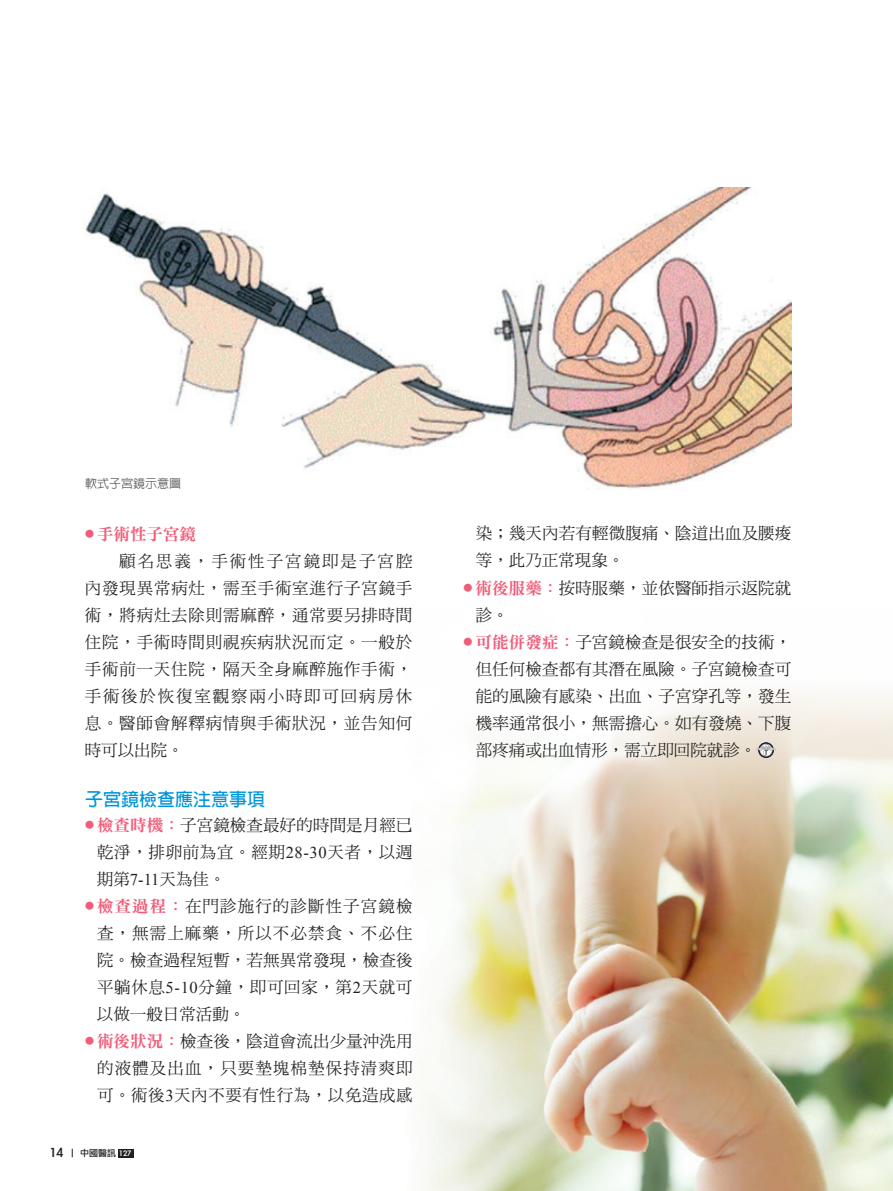
<style>
.page{position:relative;width:893px;height:1191px;background:#fff}
.page>*{position:absolute;margin:0;border:0;box-sizing:border-box;transform-origin:0 0}
.t1{font:700 18px "Lin Gothic";color:#0095d9}
.t2{font:16.5px/27px "DF Ming Std W5";letter-spacing:.005em;color:#231f20;text-align:justify}
.t3{font:16.5px "DF Ming Std W9";color:#f05c79}
.t4{font:500 12px "Lin Gothic";color:#57585a}
.t5{font:9px "Li Gothic Med";color:#231f20}
.s1{font-family:"DF Ming Std W9";color:#f05c79}
.s2{color:#f05c79}
.s3{font-family:"Times New Roman"}
.s4{font-size:15px}
.s5{color:#fff}
</style>
<div class="page">
<img style="left:423px;top:692px;width:470px;height:499px">
<img style="left:85px;top:187px;width:706px;height:302px">
<svg style="left:758px;top:742px;width:16px;height:16px"></svg>
<svg style="left:756px;top:744px;width:20px;height:12px"></svg>
<div style="left:118px;top:1148px;width:15px;height:9px;background:#231f20"></div>
<p class="t4" style="left:85px;top:477px;width:97px">軟式子宮鏡示意圖</p>
<p class="t3" style="left:85px;top:524px;width:112px"><sup>●</sup> 手術性子宮鏡</p>
<p class="t2" style="left:85px;top:547px;width:329px;text-indent:34px">顧名思義，手術性子宮鏡即是子宮腔內發現異常病灶，需至手術室進行子宮鏡手術，將病灶去除則需麻醉，通常要另排時間住院，手術時間則視疾病狀況而定。一般於手術前一天住院，隔天全身麻醉施作手術，手術後於恢復室觀察兩小時即可回病房休息。醫師會解釋病情與手術狀況，並告知何時可以出院。</p>
<p class="t1" style="left:85px;top:789px;width:181px">子宮鏡檢查應注意事項</p>
<p class="t2" style="left:97px;top:811px;width:317px;text-indent:-12px"><sup>●</sup> <span class="s1">檢查時機</span><span class="s2">：</span>子宮鏡檢查最好的時間是月經已乾淨，排卵前為宜。經期<span class="s3">28-30</span>天者，以週期第<span class="s3">7-11</span>天為佳。</p>
<p class="t2" style="left:97px;top:892px;width:317px;text-indent:-12px"><sup>●</sup> <span class="s1">檢查過程</span><span class="s2">：</span>在門診施行的診斷性子宮鏡檢查，無需上麻藥，所以不必禁食、不必住院。檢查過程短暫，若無異常發現，檢查後平躺休息<span class="s3">5-10</span>分鐘，即可回家，第<span class="s3">2</span>天就可以做一般日常活動。</p>
<p class="t2" style="left:97px;top:1027px;width:317px;text-indent:-12px"><sup>●</sup> <span class="s1">術後狀況</span><span class="s2">：</span>檢查後，陰道會流出少量沖洗用的液體及出血，只要墊塊棉墊保持清爽即可。術後<span class="s3">3</span>天內不要有性行為，以免造成感</p>
<p class="t5" style="left:50px;top:1148px;width:83px"><span class="s4">14</span> 中國醫訊 <span class="s5">127</span></p>
<p class="t2" style="left:476px;top:520px;width:317px">染；幾天內若有輕微腹痛、陰道出血及腰痠等，此乃正常現象。</p>
<p class="t2" style="left:476px;top:574px;width:317px;text-indent:-12px"><sup>●</sup> <span class="s1">術後服藥</span><span class="s2">：</span>按時服藥，並依醫師指示返院就診。</p>
<p class="t2" style="left:476px;top:628px;width:317px;text-indent:-12px"><sup>●</sup> <span class="s1">可能併發症</span><span class="s2">：</span>子宮鏡檢查是很安全的技術，但任何檢查都有其潛在風險。子宮鏡檢查可能的風險有感染、出血、子宮穿孔等，發生機率通常很小，無需擔心。如有發燒、下腹部疼痛或出血情形，需立即回院就診。</p>
</div>
